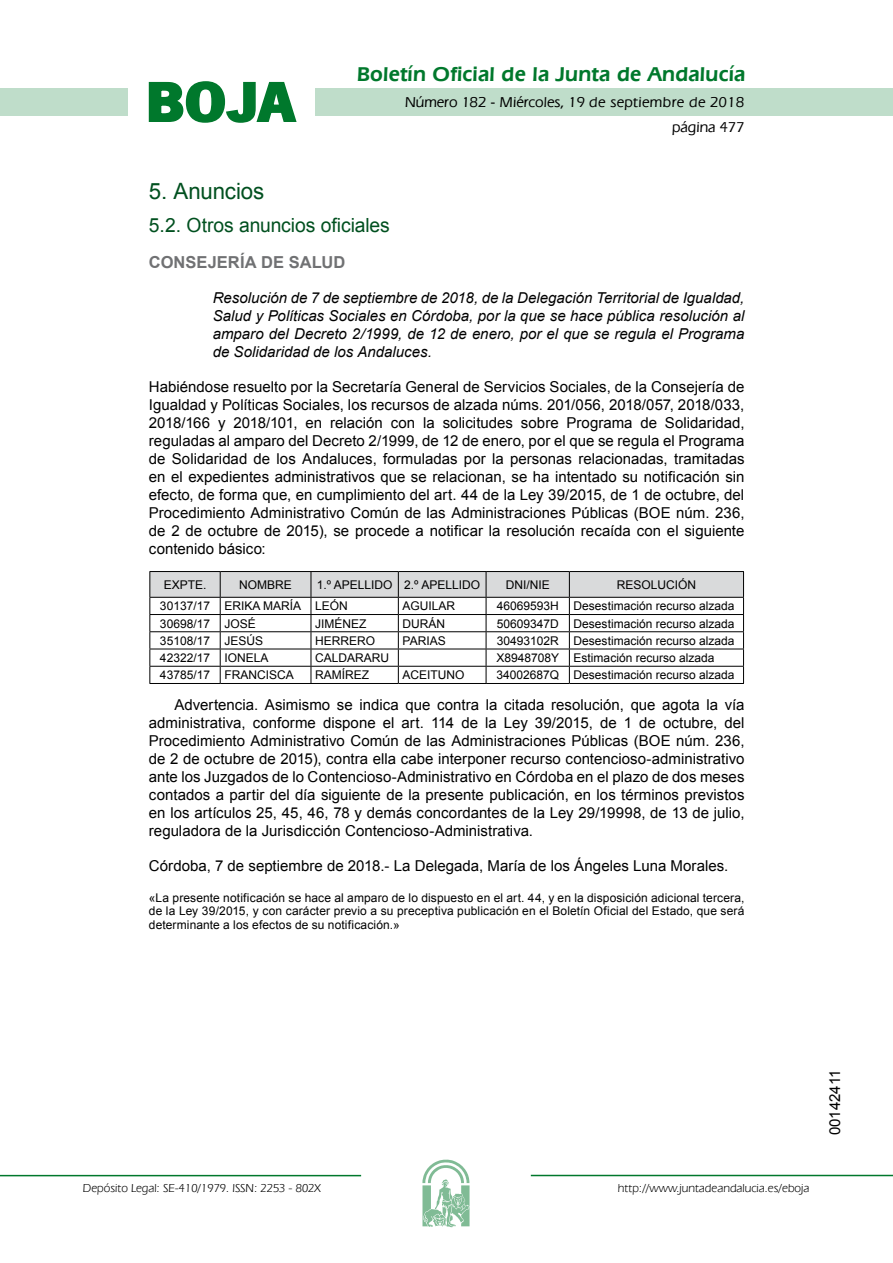
<style>
.page{position:relative;width:893px;height:1263px;background:#fff}
.page>*{position:absolute;margin:0;border:0;box-sizing:border-box;transform-origin:0 0}
.t1{font:700 57.75px "News Got T";color:#00782c;scale:1.14 1}
.t2{font:22.5px "Arial";letter-spacing:-.005em;color:#00501f}
.t3{font:600 21px "Eras IT Cby BT";letter-spacing:.01em;color:#00782c}
.t4{font:19.5px "Arial";letter-spacing:-.005em;color:#00501f}
.t5{font:700 16.5px "Arial";letter-spacing:.005em;color:#707173}
.t6{font:15px/18px "Arial";color:#000;text-align:justify}
.t7{font:italic 15px/18px "Arial";color:#000;text-align:justify}
.t8{font:500 15px/24.5px "Eras IT Cby BT";color:#000;text-align:right}
.t9{font:12px/13.5px "Arial";color:#000;text-align:justify}
.t10{font:12px "Eras IT Cby BT";color:#000}
</style>
<div class="page">
<div style="left:315px;top:88px;width:577px;height:28px;background:#bfddca"></div>
<div style="left:0;top:88px;width:128px;height:28px;background:#bfddca"></div>
<hr style="left:0;top:1175px;width:361px;height:1px;background:#00782c">
<svg style="left:422px;top:1159px;width:47px;height:68px"></svg>
<hr style="left:531px;top:1175px;width:361px;height:1px;background:#00782c">
<svg style="left:148px;top:81px;width:149px;height:42px"></svg>
<hr style="left:149px;top:571px;width:71px;height:1px;background:#000">
<hr style="left:220px;top:571px;width:91px;height:1px;background:#000">
<hr style="left:311px;top:571px;width:87px;height:1px;background:#000">
<hr style="left:398px;top:571px;width:88px;height:1px;background:#000">
<hr style="left:486px;top:571px;width:83px;height:1px;background:#000">
<hr style="left:569px;top:571px;width:175px;height:1px;background:#000">
<svg style="left:149px;top:572px;width:595px;height:111px"></svg>
<hr style="left:149px;top:683px;width:71px;height:1px;background:#000">
<hr style="left:220px;top:683px;width:91px;height:1px;background:#000">
<hr style="left:311px;top:683px;width:87px;height:1px;background:#000">
<hr style="left:398px;top:683px;width:88px;height:1px;background:#000">
<hr style="left:486px;top:683px;width:83px;height:1px;background:#000">
<hr style="left:569px;top:683px;width:175px;height:1px;background:#000">
<h1 class="t1" style="left:145px;top:68px;width:133px">BOJA</h1>
<h3 class="t3" style="left:357px;top:62px;width:390px">Boletín Oficial de la Junta de Andalucía</h3>
<p class="t8" style="left:405px;top:90px;width:341px">Número 182 - Miércoles, 19 de septiembre de 2018 página 477</p>
<h2 class="t2" style="left:149px;top:177px;width:117px">5. Anuncios</h2>
<h3 class="t4" style="left:149px;top:212px;width:242px">5.2. Otros anuncios oficiales</h3>
<p class="t5" style="left:149px;top:251px;width:198px">CONSEJERÍA DE SALUD</p>
<p class="t7" style="left:213px;top:289px;width:533px">Resolución de 7 de septiembre de 2018, de la Delegación Territorial de Igualdad, Salud y Políticas Sociales en Córdoba, por la que se hace pública resolución al amparo del Decreto 2/1999, de 12 de enero, por el que se regula el Programa de Solidaridad de los Andaluces.</p>
<p class="t6" style="left:149px;top:378px;width:597px">Habiéndose resuelto por la Secretaría General de Servicios Sociales, de la Consejería de Igualdad y Políticas Sociales, los recursos de alzada núms. 201/056, 2018/057, 2018/033, 2018/166 y 2018/101, en relación con la solicitudes sobre Programa de Solidaridad, reguladas al amparo del Decreto 2/1999, de 12 de enero, por el que se regula el Programa de Solidaridad de los Andaluces, formuladas por la personas relacionadas, tramitadas en el expedientes administrativos que se relacionan, se ha intentado su notificación sin efecto, de forma que, en cumplimiento del art. 44 de la Ley 39/2015, de 1 de octubre, del Procedimiento Administrativo Común de las Administraciones Públicas (BOE núm. 236, de 2 de octubre de 2015), se procede a notificar la resolución recaída con el siguiente contenido básico:</p>
<p class="t9" style="left:164px;top:578px;width:44px">EXPTE.</p>
<p class="t9" style="left:239px;top:578px;width:54px">NOMBRE</p>
<p class="t9" style="left:317px;top:578px;width:165px">1.º APELLIDO 2.º APELLIDO</p>
<p class="t9" style="left:505px;top:578px;width:46px">DNI/NIE</p>
<p class="t9" style="left:616px;top:578px;width:81px">RESOLUCIÓN</p>
<p class="t9" style="left:160px;top:599px;width:189px">30137/17 ERIKA MARÍA LEÓN</p>
<p class="t9" style="left:402px;top:599px;width:54px">AGUILAR</p>
<p class="t9" style="left:496px;top:599px;width:239px">46069593H Desestimación recurso alzada</p>
<p class="t9" style="left:160px;top:617px;width:97px">30698/17 JOSÉ</p>
<p class="t9" style="left:315px;top:617px;width:53px">JIMÉNEZ</p>
<p class="t9" style="left:402px;top:617px;width:44px">DURÁN</p>
<p class="t9" style="left:496px;top:617px;width:239px">50609347D Desestimación recurso alzada</p>
<p class="t9" style="left:160px;top:634px;width:105px">35108/17 JESÚS</p>
<p class="t9" style="left:315px;top:634px;width:61px">HERRERO</p>
<p class="t9" style="left:402px;top:634px;width:45px">PARIAS</p>
<p class="t9" style="left:496px;top:634px;width:239px">30493102R Desestimación recurso alzada</p>
<p class="t9" style="left:160px;top:651px;width:110px">42322/17 IONELA</p>
<p class="t9" style="left:315px;top:651px;width:76px">CALDARARU</p>
<p class="t9" style="left:496px;top:651px;width:219px">X8948708Y Estimación recurso alzada</p>
<p class="t9" style="left:160px;top:668px;width:135px">43785/17 FRANCISCA</p>
<p class="t9" style="left:315px;top:668px;width:55px">RAMÍREZ</p>
<p class="t9" style="left:402px;top:668px;width:64px">ACEITUNO</p>
<p class="t9" style="left:496px;top:668px;width:239px">34002687Q Desestimación recurso alzada</p>
<p class="t6" style="left:149px;top:696px;width:597px;text-indent:26px">Advertencia. Asimismo se indica que contra la citada resolución, que agota la vía administrativa, conforme dispone el art. 114 de la Ley 39/2015, de 1 de octubre, del Procedimiento Administrativo Común de las Administraciones Públicas (BOE núm. 236, de 2 de octubre de 2015), contra ella cabe interponer recurso contencioso-administrativo ante los Juzgados de lo Contencioso-Administrativo en Córdoba en el plazo de dos meses contados a partir del día siguiente de la presente publicación, en los términos previstos en los artículos 25, 45, 46, 78 y demás concordantes de la Ley 29/19998, de 13 de julio, reguladora de la Jurisdicción Contencioso-Administrativa.</p>
<p class="t6" style="left:149px;top:857px;width:581px">Córdoba, 7 de septiembre de 2018.- La Delegada, María de los Ángeles Luna Morales.</p>
<p class="t9" style="left:149px;top:891px;width:597px">«La presente notificación se hace al amparo de lo dispuesto en el art. 44, y en la disposición adicional tercera, de la Ley 39/2015, y con carácter previo a su preceptiva publicación en el Boletín Oficial del Estado, que será determinante a los efectos de su notificación.»</p>
<p class="t10" style="left:83px;top:1181px;width:239px">Depósito Legal: SE-410/1979. ISSN: 2253 - 802X</p>
<p class="t10" style="left:618px;top:1181px;width:193px">http://www.juntadeandalucia.es/eboja</p>
<p class="t6" style="left:826px;top:1135px;width:67px;rotate:-90deg">00142411</p>
</div>
